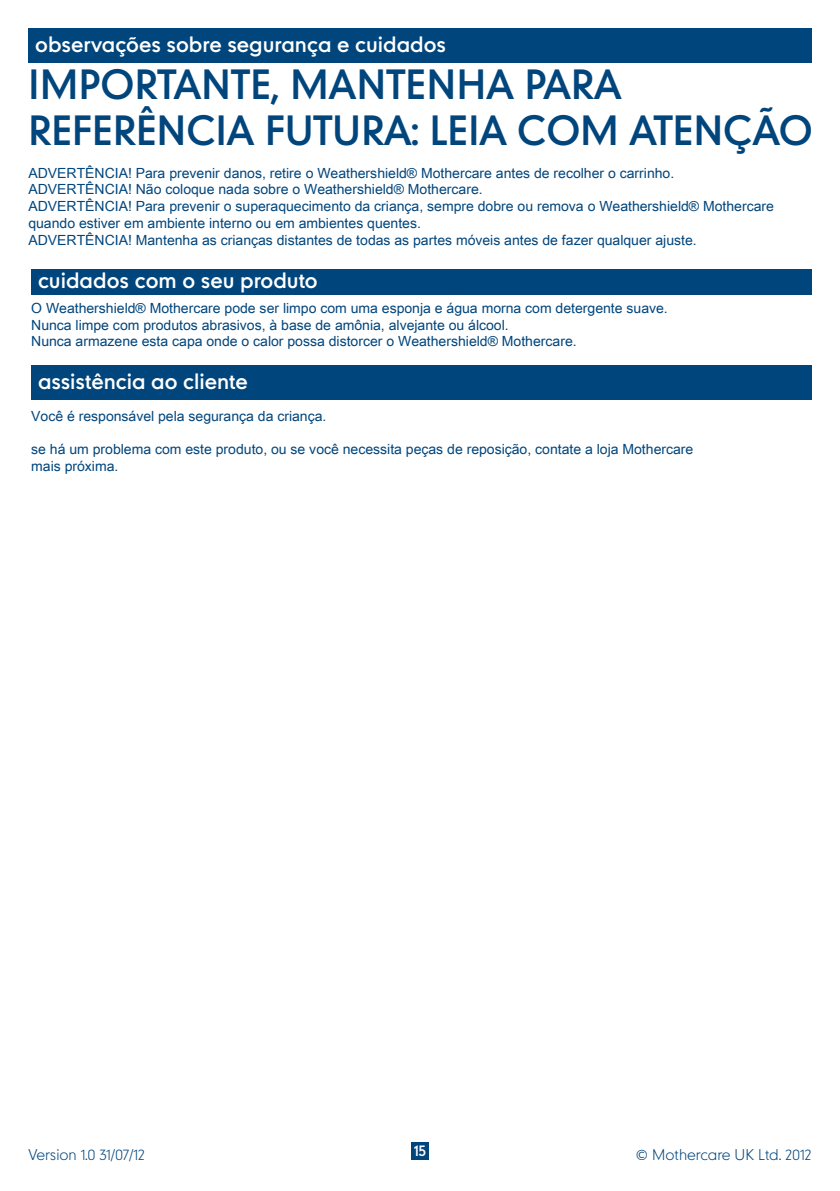
<style>
.page{position:relative;width:840px;height:1191px;background:#fff}
.page>*{position:absolute;margin:0;border:0;box-sizing:border-box;transform-origin:0 0}
.t1{font:38px/45.6px "Mothercare";letter-spacing:-.005em;color:#00457c}
.t2{font:20px "Mothercare";color:#fff}
.t3{font:100 20px "Mothercare";color:#fff}
.t4{font:14px/16.8px "Arial Unicode MS";color:#00457c}
.t5{font:100 14px "Mothercare";color:#00457c}
.t6{font:14px "Mothercare";color:#fff}
</style>
<div class="page">
<div style="left:411px;top:1142px;width:17px;height:17px;background:#00457c"></div>
<div style="left:28px;top:28px;width:783px;height:34px;background:#00457c"></div>
<div style="left:31px;top:269px;width:780px;height:25px;background:#00457c"></div>
<div style="left:31px;top:365px;width:780px;height:34px;background:#00457c"></div>
<h2 class="t3" style="left:35px;top:32px;width:185px">safety &amp; care n tes</h2>
<h2 class="t2" style="left:35px;top:30px;width:412px">observações sobre segurança e cuidados</h2>
<h1 class="t1" style="left:28px;top:60px;width:785px">IMPORTANTE, MANTENHA PARA<br>REFERÊNCIA FUTURA: LEIA COM ATENÇÃO</h1>
<p class="t4" style="left:28px;top:164px;width:746px">ADVERTÊNCIA! Para prevenir danos, retire o Weathershield® Mothercare antes de recolher o carrinho.<br>ADVERTÊNCIA! Não coloque nada sobre o Weathershield® Mothercare.<br>ADVERTÊNCIA! Para prevenir o superaquecimento da criança, sempre dobre ou remova o Weathershield® Mothercare quando estiver em ambiente interno ou em ambientes quentes.<br>ADVERTÊNCIA! Mantenha as crianças distantes de todas as partes móveis antes de fazer qualquer ajuste.</p>
<h2 class="t2" style="left:38px;top:266px;width:281px">cuidados com o seu produto</h2>
<p class="t4" style="left:31px;top:299px;width:637px">O Weathershield® Mothercare pode ser limpo com uma esponja e água morna com detergente suave.<br>Nunca limpe com produtos abrasivos, à base de amônia, alvejante ou álcool.<br>Nunca armazene esta capa onde o calor possa distorcer o Weathershield® Mothercare.</p>
<h2 class="t2" style="left:38px;top:367px;width:211px">assistência ao cliente</h2>
<p class="t4" style="left:31px;top:407px;width:296px">Você é responsável pela segurança da criança.</p>
<p class="t4" style="left:31px;top:440px;width:663px">se há um problema com este produto, ou se você necessita peças de reposição, contate a loja Mothercare mais próxima.</p>
<p class="t5" style="left:28px;top:1145px;width:118px">Version 1.0 31/07/12</p>
<p class="t6" style="left:414px;top:1141px;width:13px">15</p>
<p class="t5" style="left:635px;top:1145px;width:177px">© Mothercare UK Ltd. 2012</p>
</div>
